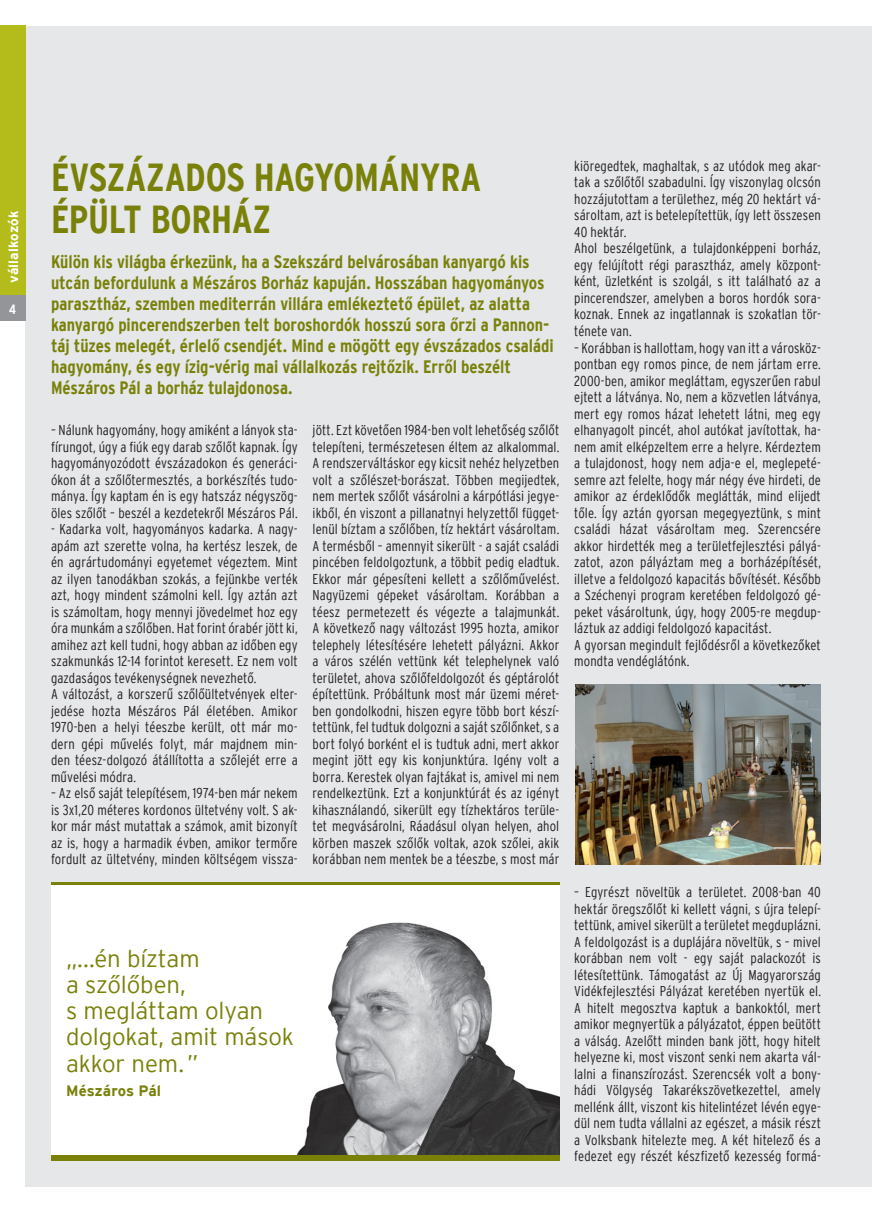
<style>
.page{position:relative;width:872px;height:1212px;background:#fff}
.page>*{position:absolute;margin:0;border:0;box-sizing:border-box;transform-origin:0 0}
.t1{font:39px/42px "Interstate Bold Condensed HU";letter-spacing:-.005em;color:#798109}
.t2{font:24px/26.2px "Interstate Light HU";letter-spacing:-.005em;color:#798109}
.t3{font:18px/21px "Interstate Bold Condensed HU";letter-spacing:-.005em;color:#798109}
.t4{font:15px "Interstate Bold HU";color:#798109}
.t5{font:14.25px/16.5px "Interstate Light Condensed HU";letter-spacing:.005em;color:#231f20;text-align:justify}
.t6{font:13.5px "Interstate Bold HU";letter-spacing:.005em;color:#fff}
.t7{font:13.5px "Interstate Bold Condensed HU";color:#fff}
</style>
<div class="page">
<div style="left:26px;top:26px;width:846px;height:1160px;background:#e6e7e9"></div>
<div style="left:0;top:26px;width:26px;height:270px;background:#b3bc1b"></div>
<div style="left:0;top:296px;width:26px;height:25px;background:#939598"></div>
<div style="left:51px;top:882px;width:508px;height:279px;background:#fff"></div>
<img style="left:296px;top:922px;width:263px;height:233px">
<div style="left:51px;top:1155px;width:508px;height:6px;background:#798109"></div>
<hr style="left:51px;top:882px;width:508px;height:3px;background:#798109">
<img style="left:575px;top:684px;width:246px;height:180px">
<p class="t6" style="left:6px;top:283px;width:73px;rotate:-90deg">vállalkozók</p>
<p class="t7" style="left:9px;top:301px;width:8px">4</p>
<h1 class="t1" style="left:51px;top:156px;width:428px">Évszázados hagyományra épült borház</h1>
<p class="t3" style="left:51px;top:251px;width:504px">Külön kis világba érkezünk, ha a Szekszárd belvárosában kanyargó kis utcán befordulunk a Mészáros Borház kapuján. Hosszában hagyományos parasztház, szemben mediterrán villára emlékeztető épület, az alatta kanyargó pincerendszerben telt boroshordók hosszú sora őrzi a Pannon&shy;táj tüzes melegét, érlelő csendjét. Mind e mögött egy évszázados családi hagyomány, és egy ízig-vérig mai vállalkozás rejtőzik. Erről beszélt Mészáros Pál a borház tulajdonosa.</p>
<p class="t5" style="left:51px;top:422px;width:248px">– Nálunk hagyomány, hogy amiként a lányok sta&shy;fírungot, úgy a fiúk egy darab szőlőt kapnak. Így hagyományozódott évszázadokon és generáci&shy;ókon át a szőlőtermesztés, a borkészítés tudo&shy;mánya. Így kaptam én is egy hatszáz négyszög&shy;öles szőlőt – beszél a kezdetekről Mészáros Pál.</p>
<p class="t5" style="left:51px;top:521px;width:248px;text-align:left">- Kadarka volt, hagyományos kadarka. A nagy&shy;apám azt szerette volna, ha kertész leszek, de én agrártudományi egyetemet végeztem. Mint az ilyen tanodákban szokás, a fejünkbe verték azt, hogy mindent számolni kell. Így aztán azt is számoltam, hogy mennyi jövedelmet hoz egy óra munkám a szőlőben. Hat forint órabér jött ki, amihez azt kell tudni, hogy abban az időben egy szakmunkás 12-14 forintot keresett. Ez nem volt gazdaságos tevékenységnek nevezhető.<br>A változást, a korszerű szőlőültetvények elter&shy;jedése hozta Mészáros Pál életében. Amikor 1970-ben a helyi téeszbe került, ott már mo&shy;dern gépi művelés folyt, már majdnem min&shy;den téesz-dolgozó átállította a szőlejét erre a művelési módra.</p>
<p class="t5" style="left:51px;top:785px;width:248px">– Az első saját telepítésem, 1974-ben már nekem is 3x1,20 méteres kordonos ültetvény volt. S ak&shy;kor már mást mutattak a számok, amit bizonyít az is, hogy a harmadik évben, amikor termőre fordult az ültetvény, minden költségem vissza-</p>
<p class="t5" style="left:313px;top:422px;width:248px">jött. Ezt követően 1984-ben volt lehetőség szőlőt telepíteni, természetesen éltem az alkalommal.<br>A rendszerváltáskor egy kicsit nehéz helyzetben volt a szőlészet-borászat. Többen megijedtek, nem mertek szőlőt vásárolni a kárpótlási jegye&shy;ikből, én viszont a pillanatnyi helyzettől függet&shy;lenül bíztam a szőlőben, tíz hektárt vásároltam.<br>A termésből – amennyit sikerült - a saját családi pincében feldolgoztunk, a többit pedig eladtuk.<br>Ekkor már gépesíteni kellett a szőlőművelést.<br>Nagyüzemi gépeket vásároltam. Korábban a téesz permetezett és végezte a talajmunkát.<br>A következő nagy változást 1995 hozta, amikor telephely létesítésére lehetett pályázni. Akkor a város szélén vettünk két telephelynek való területet, ahova szőlőfeldolgozót és géptárolót építettünk. Próbáltunk most már üzemi méret&shy;ben gondolkodni, hiszen egyre több bort készí&shy;tettünk, fel tudtuk dolgozni a saját szőlőnket, s a bort folyó borként el is tudtuk adni, mert akkor megint jött egy kis konjunktúra. Igény volt a borra. Kerestek olyan fajtákat is, amivel mi nem rendelkeztünk. Ezt a konjunktúrát és az igényt kihasználandó, sikerült egy tízhektáros terüle&shy;tet megvásárolni, Ráadásul olyan helyen, ahol körben maszek szőlők voltak, azok szőlei, akik korábban nem mentek be a téeszbe, s most már</p>
<h2 class="t2" style="left:66px;top:945px;width:229px">„...én bíztam<br>a szőlőben,<br>s megláttam olyan dolgokat, amit mások akkor nem. ”</h2>
<p class="t4" style="left:66px;top:1082px;width:97px">Mészáros Pál</p>
<p class="t5" style="left:574px;top:158px;width:248px;text-align:left">kiöregedtek, maghaltak, s az utódok meg akar&shy;tak a szőlőtől szabadulni. Így viszonylag olcsón hozzájutottam a területhez, még 20 hektárt vá&shy;sároltam, azt is betelepítettük, így lett összesen 40 hektár.<br>Ahol beszélgetünk, a tulajdonképpeni borház, egy felújított régi parasztház, amely központ&shy;ként, üzletként is szolgál, s itt található az a pincerendszer, amelyben a boros hordók sora&shy;koznak. Ennek az ingatlannak is szokatlan tör&shy;ténete van.</p>
<p class="t5" style="left:574px;top:339px;width:248px;text-align:left">– Korábban is hallottam, hogy van itt a városköz&shy;pontban egy romos pince, de nem jártam erre.<br>2000-ben, amikor megláttam, egyszerűen rabul ejtett a látványa. No, nem a közvetlen látványa, mert egy romos házat lehetett látni, meg egy elhanyagolt pincét, ahol autókat javítottak, ha&shy;nem amit elképzeltem erre a helyre. Kérdeztem a tulajdonost, hogy nem adja-e el, meglepeté&shy;semre azt felelte, hogy már négy éve hirdeti, de amikor az érdeklődők meglátták, mind elijedt tőle. Így aztán gyorsan megegyeztünk, s mint családi házat vásároltam meg. Szerencsére akkor hirdették meg a területfejlesztési pályá&shy;zatot, azon pályáztam meg a borházépítését, illetve a feldolgozó kapacitás bővítését. Később a Széchenyi program keretében feldolgozó gé&shy;peket vásároltunk, úgy, hogy 2005-re megdup&shy;láztuk az addigi feldolgozó kapacitást.<br>A gyorsan megindult fejlődésről a következőket mondta vendéglátónk.</p>
<p class="t5" style="left:574px;top:884px;width:248px">– Egyrészt növeltük a területet. 2008-ban 40 hektár öregszőlőt ki kellett vágni, s újra telepí&shy;tettünk, amivel sikerült a területet megduplázni.<br>A feldolgozást is a duplájára növeltük, s – mivel korábban nem volt - egy saját palackozót is létesítettünk. Támogatást az Új Magyarország Vidékfejlesztési Pályázat keretében nyertük el.<br>A hitelt megosztva kaptuk a bankoktól, mert amikor megnyertük a pályázatot, éppen beütött a válság. Azelőtt minden bank jött, hogy hitelt helyezne ki, most viszont senki nem akarta vál&shy;lalni a finanszírozást. Szerencsék volt a bony&shy;hádi Völgység Takarékszövetkezettel, amely mellénk állt, viszont kis hitelintézet lévén egye&shy;dül nem tudta vállalni az egészet, a másik részt a Volksbank hitelezte meg. A két hitelező és a fedezet egy részét készfizető kezesség formá-</p>
</div>
